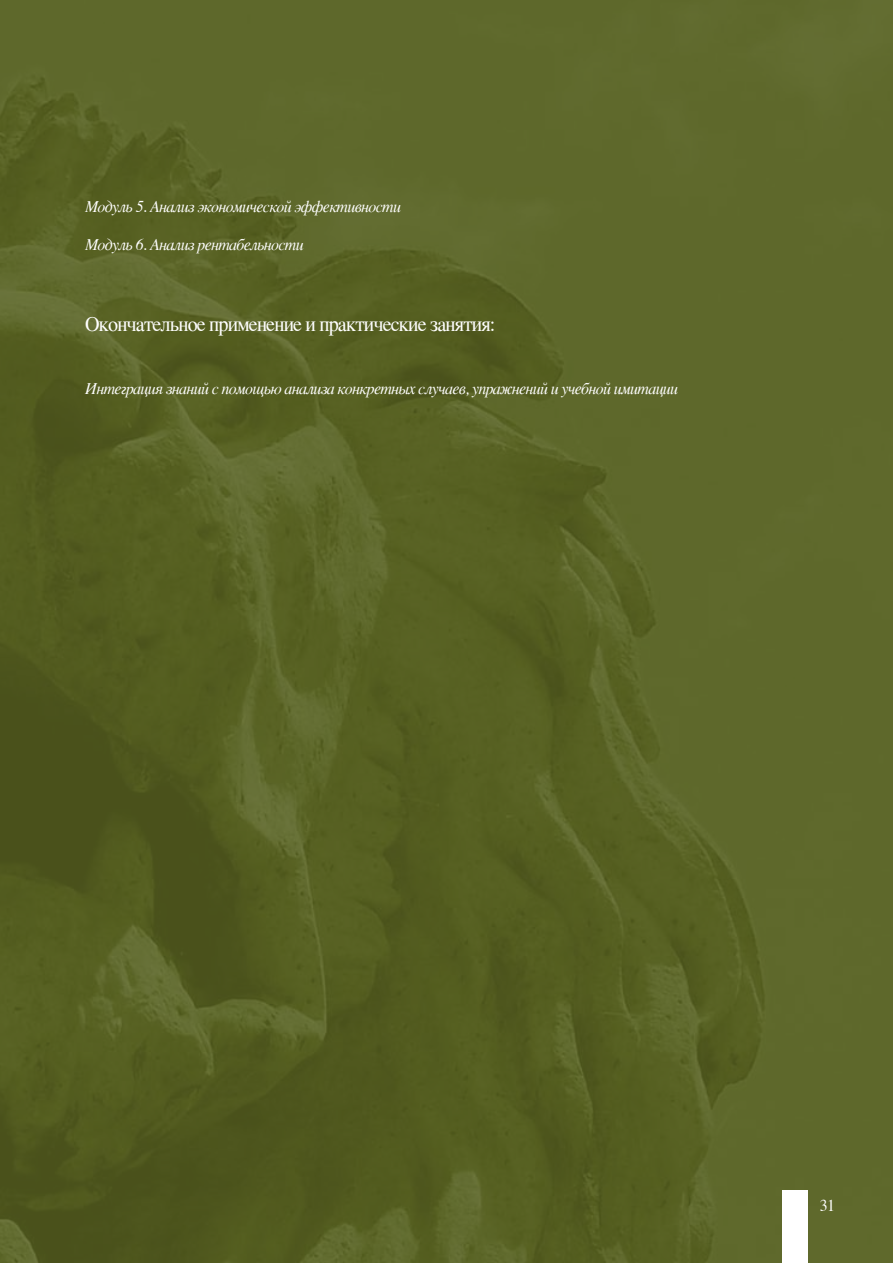
<style>
.page{position:relative;width:893px;height:1263px;background:#576020}
.page>*{position:absolute;margin:0;border:0;box-sizing:border-box;transform-origin:0 0}
.t1{font:21px "Times";letter-spacing:-.04em;color:#fff;scale:.96 1}
.t2{font:italic 16.5px "Times";letter-spacing:-.04em;color:#fff;scale:.96 1}
.t3{font:16.5px "Times";color:#fff;scale:.96 1}
</style>
<div class="page">
<div style="left:782px;top:1191px;width:26px;height:72px;background:#fff"></div>
<p class="t2" style="left:85px;top:192px;width:331px">Модуль 5. Анализ экономической эффективности</p>
<p class="t2" style="left:85px;top:230px;width:229px">Модуль 6. Анализ рентабельности</p>
<p class="t1" style="left:85px;top:304px;width:429px">Окончательное применение и практические занятия:</p>
<p class="t2" style="left:85px;top:374px;width:619px">Интеграция знаний с помощью анализа конкретных случаев, упражнений и учебной имитации</p>
<p class="t3" style="left:820px;top:1189px;width:17px">31</p>
</div>
